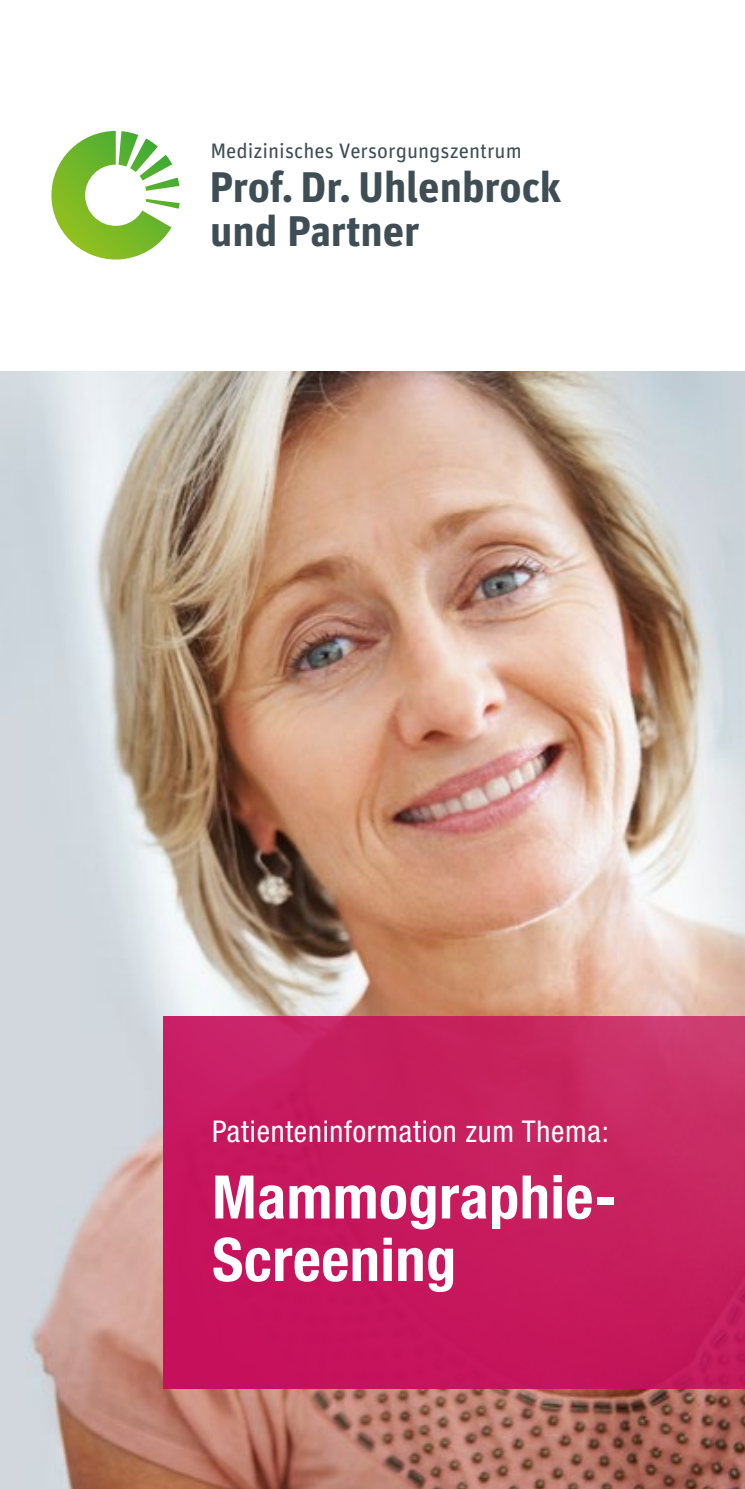
<style>
.page{position:relative;width:745px;height:1489px;background:#fff}
.page>*{position:absolute;margin:0;border:0;box-sizing:border-box;transform-origin:0 0}
.t1{font:700 condensed 60px/62.5px "Helvetica Neue LT Std";letter-spacing:.01em;color:#fff}
.t2{font:700 42.75px/43.8px "Unit Pro";color:#3f4e54}
.t3{font:condensed 30px "Helvetica Neue LT Std";letter-spacing:.025em;color:#fff}
.t4{font:21px "Unit Pro";color:#3f4e54}
</style>
<div class="page">
<img style="left:0;top:371px;width:744px;height:1117px">
<svg style="left:163px;top:1016px;width:581px;height:372px;background:#c61c5e"></svg>
<svg style="left:51px;top:131px;width:128px;height:128px"></svg>
<p class="t4" style="left:210px;top:136px;width:312px">Medizinisches Versorgungszentrum</p>
<h2 class="t2" style="left:209px;top:162px;width:353px">Prof. Dr. Uhlenbrock und Partner</h2>
<h3 class="t3" style="left:212px;top:1113px;width:398px">Patienteninformation zum Thema:</h3>
<h1 class="t1" style="left:212px;top:1164px;width:405px">Mammographie-<br>Screening</h1>
</div>
